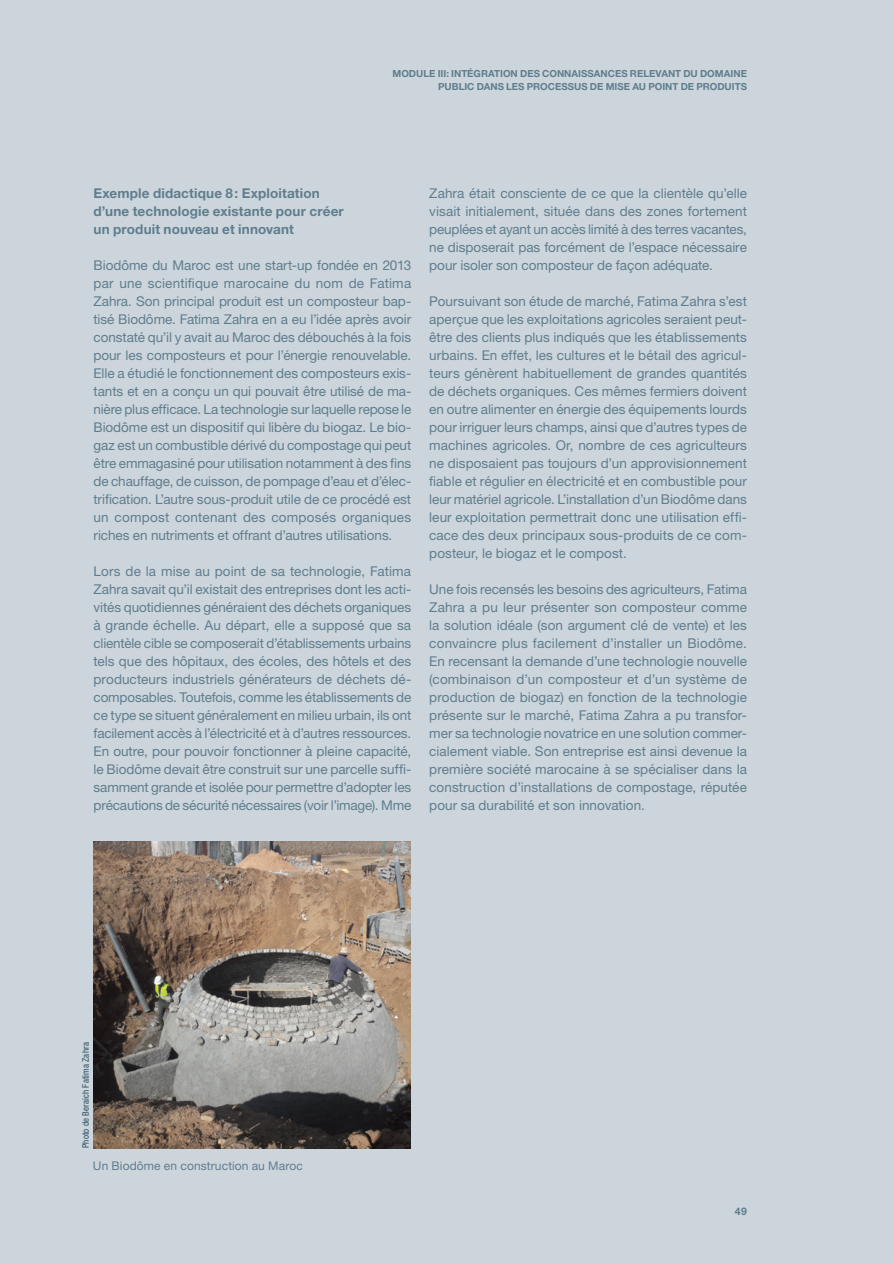
<style>
.page{position:relative;width:893px;height:1263px;background:#ccd5db}
.page>*{position:absolute;margin:0;border:0;box-sizing:border-box;transform-origin:0 0}
.courant{font:13.5px/18px "Helvetica Neue LT Std";color:#607d8e;text-align:justify}
.BOX_titre{font:700 13.5px/18px "Helvetica Neue LT Std";letter-spacing:.01em;color:#607d8e}
.courant-2{font:12px "Helvetica Neue LT Std";letter-spacing:.01em;color:#607d8e}
.t1{font:700 10.5px "Helvetica Neue LT Std";color:#607d8e}
.t2{font:700 9.75px/13.5px "Helvetica Neue LT Std";color:#607d8e;text-align:right}
.Photo_credit{font:condensed 9px "Helvetica Neue LT Std";letter-spacing:.02em;color:#2a4b61}
</style>
<div class="page">
<img style="left:93px;top:842px;width:318px;height:306px">
<p class="t2" style="left:393px;top:66px;width:356px">MODULE III: INTÉGRATION DES CONNAISSANCES RELEVANT DU DOMAINE<br>PUBLIC DANS LES PROCESSUS DE MISE AU POINT DE PRODUITS</p>
<p class="BOX_titre" style="left:94px;top:184px;width:252px">Exemple didactique 8: Exploitation d’une technologie existante pour créer un produit nouveau et innovant</p>
<p class="courant" style="left:94px;top:256px;width:319px">Biodôme du Maroc est une start-up fondée en 2013 par une scientifique marocaine du nom de Fatima Zahra. Son principal produit est un composteur bap&shy;tisé Biodôme. Fatima Zahra en a eu l’idée après avoir constaté qu’il y avait au Maroc des débouchés à la fois pour les composteurs et pour l’énergie renouvelable.<br>Elle a étudié le fonctionnement des composteurs exis&shy;tants et en a conçu un qui pouvait être utilisé de ma&shy;nière plus efficace. La technologie sur laquelle repose le Biodôme est un dispositif qui libère du biogaz. Le bio&shy;gaz est un combustible dérivé du compostage qui peut être emmagasiné pour utilisation notamment à des fins de chauffage, de cuisson, de pompage d’eau et d’élec&shy;trification. L’autre sous-produit utile de ce procédé est un compost contenant des composés organiques riches en nutriments et offrant d’autres utilisations.</p>
<p class="courant" style="left:94px;top:562px;width:319px">Lors de la mise au point de sa technologie, Fatima Zahra savait qu’il existait des entreprises dont les acti&shy;vités quotidiennes généraient des déchets organiques à grande échelle. Au départ, elle a supposé que sa clientèle cible se composerait d’établissements urbains tels que des hôpitaux, des écoles, des hôtels et des producteurs industriels générateurs de déchets dé&shy;composables. Toutefois, comme les établissements de ce type se situent généralement en milieu urbain, ils ont facilement accès à l’électricité et à d’autres ressources.<br>En outre, pour pouvoir fonctionner à pleine capacité, le Biodôme devait être construit sur une parcelle suffi&shy;samment grande et isolée pour permettre d’adopter les précautions de sécurité nécessaires (voir l’image). Mme</p>
<p class="courant" style="left:429px;top:184px;width:319px">Zahra était consciente de ce que la clientèle qu’elle visait initialement, située dans des zones fortement peuplées et ayant un accès limité à des terres vacantes, ne disposerait pas forcément de l’espace nécessaire pour isoler son composteur de façon adéquate.</p>
<p class="courant" style="left:429px;top:292px;width:319px">Poursuivant son étude de marché, Fatima Zahra s’est aperçue que les exploitations agricoles seraient peut&shy;être des clients plus indiqués que les établissements urbains. En effet, les cultures et le bétail des agricul&shy;teurs génèrent habituellement de grandes quantités de déchets organiques. Ces mêmes fermiers doivent en outre alimenter en énergie des équipements lourds pour irriguer leurs champs, ainsi que d’autres types de machines agricoles. Or, nombre de ces agriculteurs ne disposaient pas toujours d’un approvisionnement fiable et régulier en électricité et en combustible pour leur matériel agricole. L’installation d’un Biodôme dans leur exploitation permettrait donc une utilisation effi&shy;cace des deux principaux sous-produits de ce com&shy;posteur, le biogaz et le compost.</p>
<p class="courant" style="left:429px;top:580px;width:319px">Une fois recensés les besoins des agriculteurs, Fatima Zahra a pu leur présenter son composteur comme la solution idéale (son argument clé de vente) et les convaincre plus facilement d’installer un Biodôme.<br>En recensant la demande d’une technologie nouvelle (combinaison d’un composteur et d’un système de production de biogaz) en fonction de la technologie présente sur le marché, Fatima Zahra a pu transfor&shy;mer sa technologie novatrice en une solution commer&shy;cialement viable. Son entreprise est ainsi devenue la première société marocaine à se spécialiser dans la construction d’installations de compostage, réputée pour sa durabilité et son innovation.</p>
<p class="Photo_credit" style="left:80px;top:1148px;width:108px;rotate:-90deg">Photo de Beraich Fatima Zahra</p>
<p class="courant-2" style="left:93px;top:1159px;width:211px">Un Biodôme en construction au Maroc</p>
<p class="t1" style="left:735px;top:1205px;width:14px">49</p>
</div>
